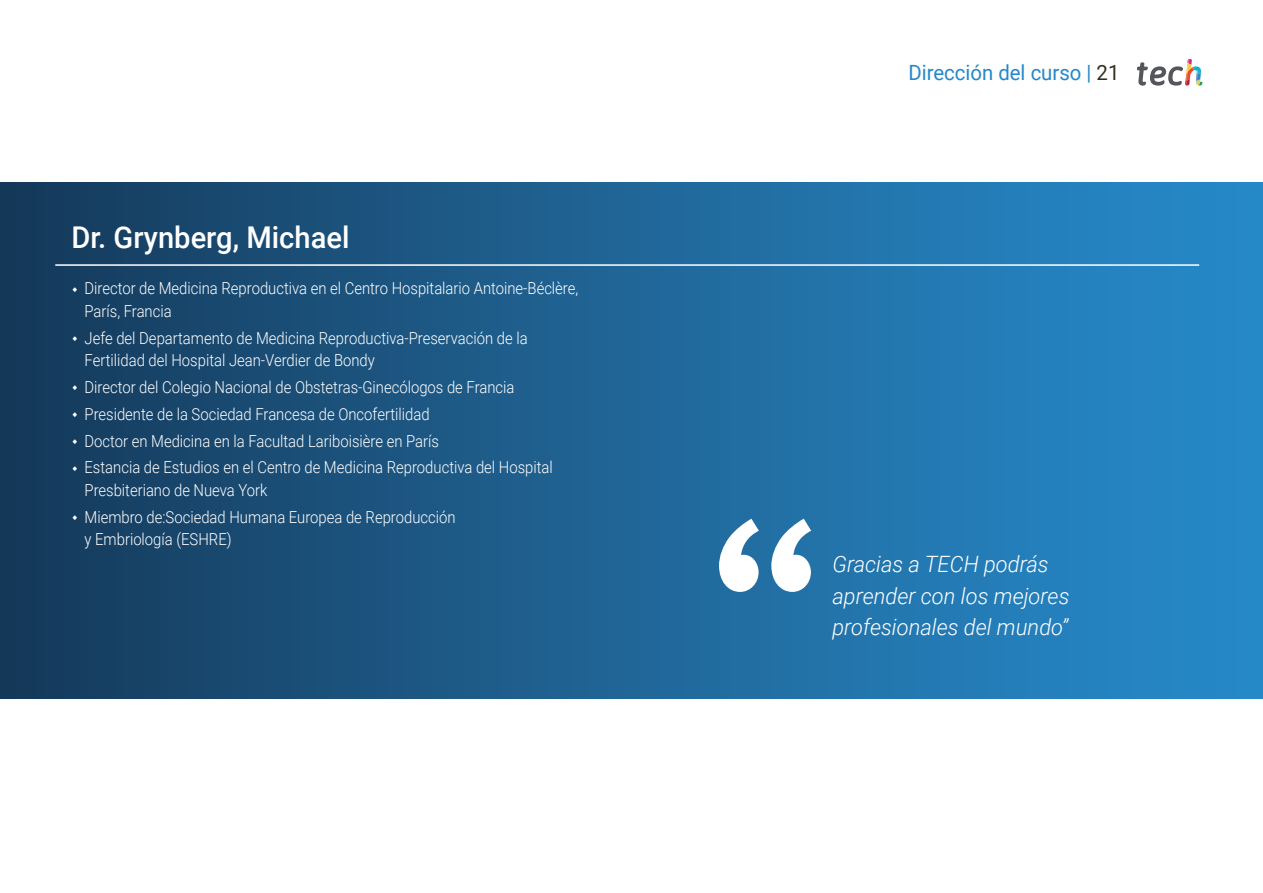
<style>
.page{position:relative;width:1263px;height:893px;background:#fff}
.page>*{position:absolute;margin:0;border:0;box-sizing:border-box;transform-origin:0 0}
.t1{font:500 30px "Roboto";color:#fff}
.t2{font:italic 300 22.5px/31.5px "Roboto";color:#fff}
.t3{font:21px "Roboto";color:#2488c9}
.t4{font:300 16.5px/26.7px "Roboto";color:#fff;scale:.9 1}
.s1{color:#312e20}
</style>
<div class="page">
<div style="left:0;top:182px;width:1263px;height:516px;background:linear-gradient(to right,#163a5c,#288ecf)"></div>
<hr style="left:55px;top:264px;width:1144px;height:2px;background:#fff">
<svg style="left:719px;top:519px;width:92px;height:73px"></svg>
<svg style="left:1137px;top:59px;width:65px;height:27px"></svg>
<svg style="left:73px;top:287px;width:4px;height:5px"></svg>
<svg style="left:73px;top:336px;width:4px;height:5px"></svg>
<svg style="left:73px;top:385px;width:4px;height:5px"></svg>
<svg style="left:73px;top:412px;width:4px;height:5px"></svg>
<svg style="left:73px;top:439px;width:4px;height:5px"></svg>
<svg style="left:73px;top:466px;width:4px;height:5px"></svg>
<svg style="left:73px;top:515px;width:4px;height:5px"></svg>
<h1 class="t1" style="left:71px;top:216px;width:279px">Dr. Grynberg, Michael</h1>
<p class="t4" style="left:85px;top:277px;width:550px;line-height:22.5px">Director de Medicina Reproductiva en el Centro Hospitalario Antoine-Béclère,<br>París, Francia</p>
<p class="t4" style="left:85px;top:326px;width:494px;line-height:22.5px">Jefe del Departamento de Medicina Reproductiva-Preservación de la<br>Fertilidad del Hospital Jean-Verdier de Bondy</p>
<p class="t4" style="left:85px;top:373px;width:522px">Director del Colegio Nacional de Obstetras-Ginecólogos de Francia Presidente de la Sociedad Francesa de Oncofertilidad<br>Doctor en Medicina en la Facultad Lariboisière en París<br>Estancia de Estudios en el Centro de Medicina Reproductiva del Hospital</p>
<p class="t4" style="left:85px;top:476px;width:414px">Presbiteriano de Nueva York<br>Miembro de:Sociedad Humana Europea de Reproducción</p>
<p class="t4" style="left:85px;top:525px;width:165px">y Embriología (ESHRE)</p>
<p class="t3" style="left:908px;top:57px;width:213px">Dirección del curso | <span class="s1">21</span></p>
<h2 class="t2" style="left:832px;top:548px;width:239px">Gracias a TECH podrás aprender con los mejores profesionales del mundo”</h2>
</div>
